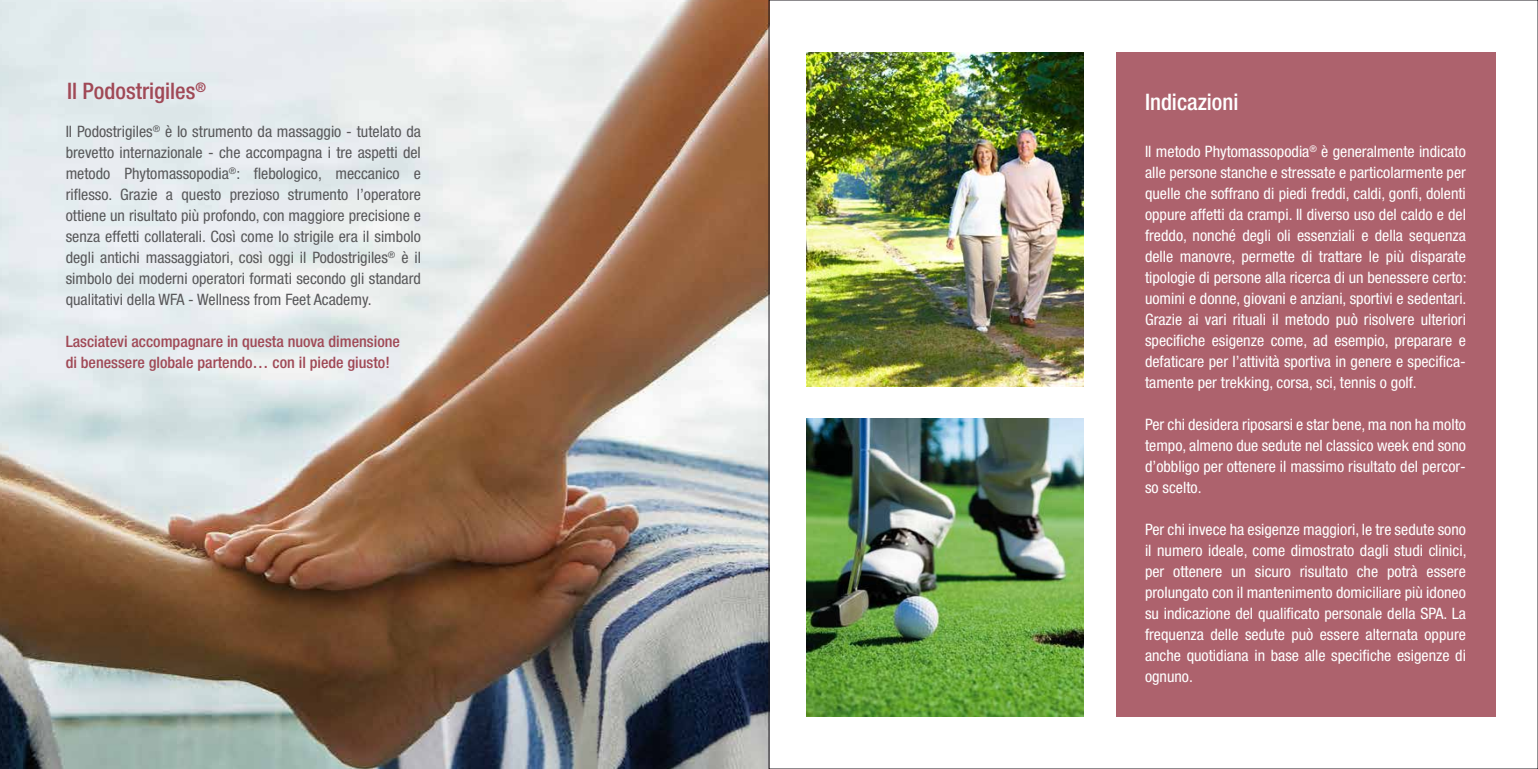
<style>
.page{position:relative;width:1538px;height:769px;background:#fff}
.page>*{position:absolute;margin:0;border:0;box-sizing:border-box;transform-origin:0 0}
.t1{font:500 condensed 22.75px "Helvetica Neue LT Std";color:#a04956}
.t2{font:500 condensed 22.75px "Helvetica Neue LT Std";color:#fff}
.t3{font:condensed 15.75px/21px "Helvetica Neue LT Std";color:#fff;text-align:justify}
.t4{font:condensed 15.75px/21px "Helvetica Neue LT Std";color:#58585a;text-align:justify}
.t5{font:500 condensed 15.75px/21px "Helvetica Neue LT Std";color:#a04956}
</style>
<div class="page">
<img style="left:0;top:0;width:769px;height:769px">
<div style="left:1116px;top:52px;width:380px;height:665px;background:#ad626d"></div>
<img style="left:807px;top:419px;width:276px;height:298px">
<img style="left:807px;top:52px;width:276px;height:334px">
<h1 class="t1" style="left:67px;top:78px;width:141px">Il Podostrigiles<sup>®</sup></h1>
<p class="t4" style="left:66px;top:121px;width:357px">Il Podostrigiles<sup>®</sup> è lo strumento da massaggio - tutelato da brevetto internazionale - che accompagna i tre aspetti del metodo Phytomassopodia<sup>®</sup>: flebologico, meccanico e riflesso. Grazie a questo prezioso strumento l’operatore ottiene un risultato più profondo, con maggiore precisione e senza effetti collaterali. Così come lo strigile era il simbolo degli antichi massaggiatori, così oggi il Podostrigiles<sup>®</sup> è il simbolo dei moderni operatori formati secondo gli standard qualitativi della WFA - Wellness from Feet Academy.</p>
<p class="t5" style="left:66px;top:331px;width:336px">Lasciatevi accompagnare in questa nuova dimensione di benessere globale partendo… con il piede giusto!</p>
<h1 class="t2" style="left:1145px;top:88px;width:95px">Indicazioni</h1>
<p class="t3" style="left:1145px;top:141px;width:323px">Il metodo Phytomassopodia<sup>®</sup> è generalmente indicato alle persone stanche e stressate e particolarmente per quelle che soffrano di piedi freddi, caldi, gonfi, dolenti oppure affetti da crampi. Il diverso uso del caldo e del freddo, nonché degli oli essenziali e della sequenza delle manovre, permette di trattare le più disparate tipologie di persone alla ricerca di un benessere certo: uomini e donne, giovani e anziani, sportivi e sedentari.<br>Grazie ai vari rituali il metodo può risolvere ulteriori specifiche esigenze come, ad esempio, preparare e defaticare per l’attività sportiva in genere e specifica&shy;tamente per trekking, corsa, sci, tennis o golf.</p>
<p class="t3" style="left:1145px;top:414px;width:322px">Per chi desidera riposarsi e star bene, ma non ha molto tempo, almeno due sedute nel classico week end sono d’obbligo per ottenere il massimo risultato del percor&shy;so scelto.</p>
<p class="t3" style="left:1145px;top:519px;width:323px">Per chi invece ha esigenze maggiori, le tre sedute sono il numero ideale, come dimostrato dagli studi clinici, per ottenere un sicuro risultato che potrà essere prolungato con il mantenimento domiciliare più idoneo su indicazione del qualificato personale della SPA. La frequenza delle sedute può essere alternata oppure anche quotidiana in base alle specifiche esigenze di ognuno.</p>
</div>
